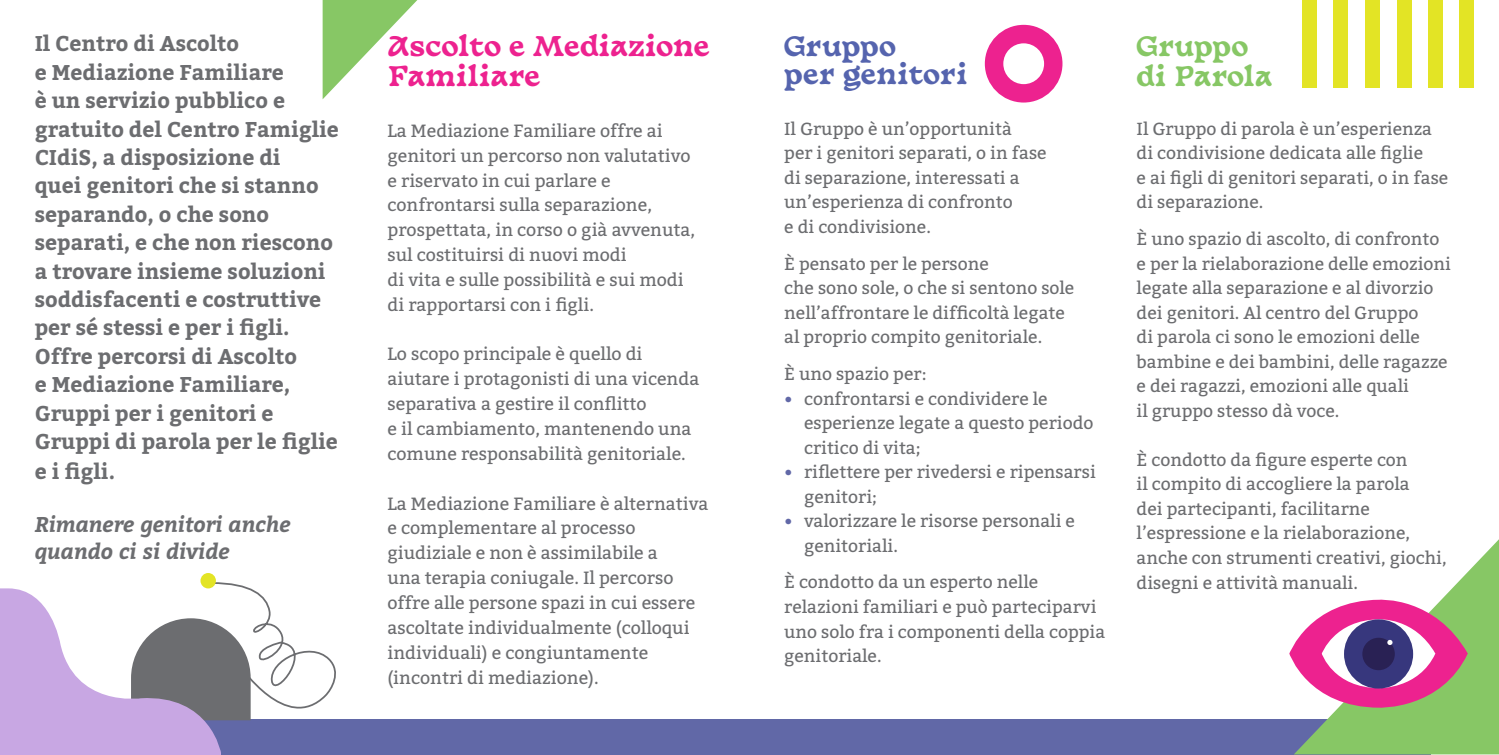
<style>
.page{position:relative;width:1499px;height:755px;background:#fff}
.page>*{position:absolute;margin:0;border:0;box-sizing:border-box;transform-origin:0 0}
.t1{font:700 26.6px/30.1px "Basteleur";color:#ed228f}
.t2{font:700 26.25px/28px "Basteleur";color:#5564ae}
.t3{font:700 26.25px/29.8px "Basteleur";color:#87c765}
.t4{font:700 21.35px/28.5px "Bitter";color:#6c6d70}
.t5{font:italic 700 21.35px/26.6px "Bitter";color:#6c6d70}
.t6{font:17.68px/24.8px "Bitter";color:#6c6d70}
.t7{font:17.5px/24.5px "Bitter";color:#6c6d70}
.s1{color:#6168a7}
</style>
<div class="page">
<div style="left:202px;top:718px;width:1228px;height:35px;background:#6168a7"></div>
<div style="left:1302px;top:0;width:14px;height:87px;background:#e3e425"></div>
<div style="left:1332px;top:0;width:15px;height:87px;background:#e3e425"></div>
<div style="left:1364px;top:0;width:15px;height:87px;background:#e3e425"></div>
<div style="left:1396px;top:0;width:15px;height:87px;background:#e3e425"></div>
<div style="left:1427px;top:0;width:15px;height:87px;background:#e3e425"></div>
<div style="left:1458px;top:0;width:15px;height:87px;background:#e3e425"></div>
<svg style="left:1289px;top:540px;width:209px;height:213px"></svg>
<div style="left:984px;top:25px;width:78px;height:77px;background:#ed228f;border-radius:50%"></div>
<div style="left:1003px;top:43px;width:40px;height:41px;background:#fff;border-radius:50%"></div>
<svg style="left:200px;top:572px;width:16px;height:16px"></svg>
<svg style="left:322px;top:0;width:95px;height:99px"></svg>
<svg style="left:0;top:581px;width:342px;height:173px"></svg>
<p class="t4" style="left:35px;top:30px;width:306px">Il Centro di Ascolto<br>e Mediazione Familiare<br>è un servizio pubblico e gratuito del Centro Famiglie<br>CIdiS, a disposizione di<br>quei genitori che si stanno separando, o che sono separati, e che non riescono a trovare insieme soluzioni soddisfacenti e costruttive per sé stessi e per i figli.<br>Offre percorsi di Ascolto<br>e Mediazione Familiare,<br>Gruppi per i genitori e<br>Gruppi di parola per le figlie e i figli.</p>
<p class="t5" style="left:35px;top:512px;width:257px">Rimanere genitori anche quando ci si divide</p>
<h1 class="t1" style="left:387px;top:29px;width:323px">Ascolto e Mediazione<br>Familiare</h1>
<p class="t6" style="left:387px;top:118px;width:309px">La Mediazione Familiare offre ai genitori un percorso non valutativo e riservato in cui parlare e confrontarsi sulla separazione, prospettata, in corso o già avvenuta, sul costituirsi di nuovi modi<br>di vita e sulle possibilità e sui modi di rapportarsi con i figli.</p>
<p class="t6" style="left:387px;top:342px;width:313px">Lo scopo principale è quello di aiutare i protagonisti di una vicenda separativa a gestire il conflitto<br>e il cambiamento, mantenendo una comune responsabilità genitoriale.</p>
<p class="t6" style="left:387px;top:490px;width:322px">La Mediazione Familiare è alternativa e complementare al processo giudiziale e non è assimilabile a<br>una terapia coniugale. Il percorso offre alle persone spazi in cui essere ascoltate individualmente (colloqui individuali) e congiuntamente (incontri di mediazione).</p>
<h2 class="t2" style="left:784px;top:30px;width:185px">Gruppo<br>per genitori</h2>
<p class="t7" style="left:784px;top:116px;width:264px">Il Gruppo è un’opportunità<br>per i genitori separati, o in fase di separazione, interessati a un’esperienza di confronto<br>e di condivisione.</p>
<p class="t7" style="left:784px;top:251px;width:291px">È pensato per le persone<br>che sono sole, o che si sentono sole nell’affrontare le difficoltà legate al proprio compito genitoriale.</p>
<p class="t7" style="left:784px;top:361px;width:144px">È uno spazio per:</p>
<p class="t7" style="left:804px;top:386px;width:291px;text-indent:-20px"><span class="s1">•</span> confrontarsi e condividere le esperienze legate a questo periodo critico di vita;</p>
<p class="t7" style="left:804px;top:459px;width:293px;text-indent:-20px"><span class="s1">•</span> riflettere per rivedersi e ripensarsi genitori;</p>
<p class="t7" style="left:804px;top:508px;width:272px;text-indent:-20px"><span class="s1">•</span> valorizzare le risorse personali e genitoriali.</p>
<p class="t7" style="left:784px;top:569px;width:322px">È condotto da un esperto nelle relazioni familiari e può parteciparvi uno solo fra i componenti della coppia genitoriale.</p>
<h2 class="t3" style="left:1136px;top:29px;width:137px">Gruppo di Parola</h2>
<p class="t7" style="left:1136px;top:116px;width:313px">Il Gruppo di parola è un’esperienza di condivisione dedicata alle figlie<br>e ai figli di genitori separati, o in fase di separazione.</p>
<p class="t7" style="left:1136px;top:226px;width:316px">È uno spazio di ascolto, di confronto e per la rielaborazione delle emozioni legate alla separazione e al divorzio dei genitori. Al centro del Gruppo<br>di parola ci sono le emozioni delle bambine e dei bambini, delle ragazze e dei ragazzi, emozioni alle quali<br>il gruppo stesso dà voce.</p>
<p class="t7" style="left:1136px;top:447px;width:311px">È condotto da figure esperte con<br>il compito di accogliere la parola<br>dei partecipanti, facilitarne l’espressione e la rielaborazione, anche con strumenti creativi, giochi, disegni e attività manuali.</p>
</div>
